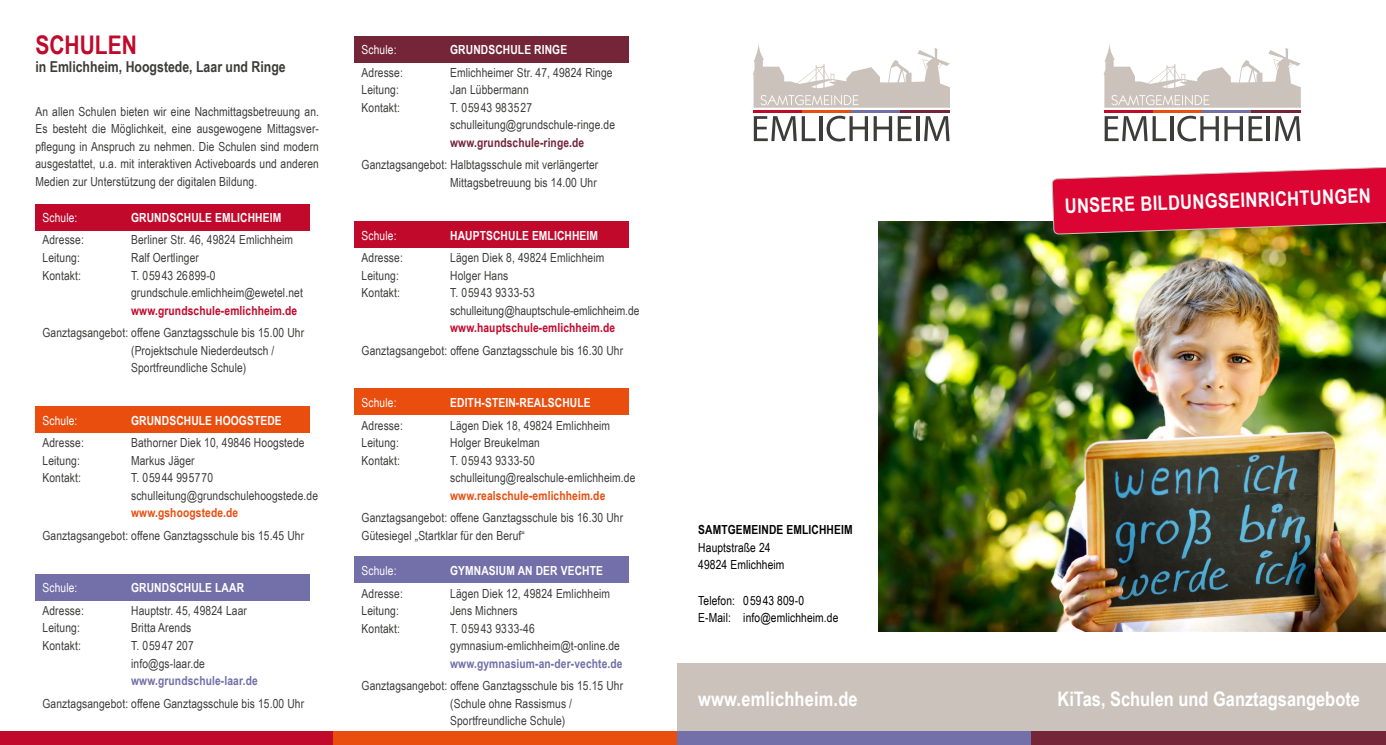
<style>
.page{position:relative;width:1386px;height:745px;background:#fff}
.page>*{position:absolute;margin:0;border:0;box-sizing:border-box;transform-origin:0 0}
.t1{font:700 25.62px "Arial Narrow";color:#c1092b}
.t2{font:700 20px "Arial Narrow";color:#fff}
.t3{font:700 15px "Arial Narrow";color:#3c3c3b}
.t4{font:12.5px/17.5px "Arial Narrow";letter-spacing:.01em;color:#3c3c3b}
.t5{font:700 12.5px "Arial Narrow";letter-spacing:.01em;color:#fff}
.t6{font:12.5px/17.5px "Arial Narrow";letter-spacing:.01em;color:#000}
.t7{font:700 12.5px "Arial Narrow";letter-spacing:.01em;color:#c1092b}
.t8{font:700 12.5px "Arial Narrow";letter-spacing:.01em;color:#726fa9}
.t9{font:12.5px "Arial Narrow";letter-spacing:.01em;color:#fff}
.t10{font:700 12.5px "Arial Narrow";letter-spacing:.01em;color:#e94e0f}
.t11{font:700 12.5px "Arial Narrow";letter-spacing:.01em;color:#742538}
.t12{font:700 12.5px "Arial Narrow";letter-spacing:.01em;color:#000}
</style>
<div class="page">
<div style="left:354px;top:556px;width:275px;height:26px;background:#726fa9"></div>
<div style="left:354px;top:388px;width:275px;height:27px;background:#e94e0f"></div>
<div style="left:354px;top:221px;width:275px;height:26px;background:#c1092b"></div>
<div style="left:354px;top:36px;width:275px;height:27px;background:#742538"></div>
<div style="left:35px;top:573px;width:275px;height:27px;background:#726fa9"></div>
<div style="left:35px;top:406px;width:275px;height:26px;background:#e94e0f"></div>
<div style="left:35px;top:204px;width:275px;height:26px;background:#c1092b"></div>
<svg style="left:1103px;top:43px;width:197px;height:65px"></svg>
<hr style="left:1104px;top:110px;width:49px;height:3px;background:#c1092b">
<hr style="left:1153px;top:110px;width:49px;height:3px;background:#e94e0f">
<hr style="left:1202px;top:110px;width:49px;height:3px;background:#726fa9">
<hr style="left:1251px;top:110px;width:49px;height:3px;background:#742538">
<svg style="left:1104px;top:116px;width:62px;height:25px"></svg>
<hr style="left:1170px;top:116px;width:3px;height:25px;background:#3c3c3b">
<svg style="left:1177px;top:116px;width:41px;height:25px"></svg>
<svg style="left:1224px;top:116px;width:18px;height:25px"></svg>
<svg style="left:1248px;top:116px;width:14px;height:25px"></svg>
<hr style="left:1266px;top:116px;width:3px;height:25px;background:#3c3c3b">
<svg style="left:1275px;top:116px;width:25px;height:25px"></svg>
<div style="left:677px;top:663px;width:708px;height:68px;background:#cbc3bb"></div>
<svg style="left:753px;top:43px;width:197px;height:65px"></svg>
<hr style="left:753px;top:110px;width:49px;height:3px;background:#c1092b">
<hr style="left:802px;top:110px;width:49px;height:3px;background:#e94e0f">
<hr style="left:851px;top:110px;width:50px;height:3px;background:#726fa9">
<hr style="left:900px;top:110px;width:50px;height:3px;background:#742538">
<svg style="left:754px;top:116px;width:61px;height:25px"></svg>
<hr style="left:819px;top:116px;width:3px;height:25px;background:#3c3c3b">
<svg style="left:826px;top:116px;width:85px;height:25px"></svg>
<hr style="left:916px;top:116px;width:3px;height:25px;background:#3c3c3b">
<svg style="left:924px;top:116px;width:25px;height:25px"></svg>
<img style="left:879px;top:221px;width:506px;height:410px">
<svg style="left:1052px;top:167px;width:333px;height:67px;background:#d32645"></svg>
<div style="left:0;top:731px;width:333px;height:13px;background:#c1092b"></div>
<div style="left:333px;top:731px;width:344px;height:13px;background:#e94e0f"></div>
<div style="left:677px;top:731px;width:354px;height:13px;background:#726fa9"></div>
<div style="left:1031px;top:731px;width:354px;height:13px;background:#742538"></div>
<h1 class="t1" style="left:35px;top:26px;width:103px">SCHULEN</h1>
<p class="t3" style="left:35px;top:55px;width:252px">in Emlichheim, Hoogstede, Laar und Ringe</p>
<p class="t4" style="left:35px;top:102px;width:285px;text-align:justify">An allen Schulen bieten wir eine Nachmittagsbetreuung an.<br>Es besteht die Möglichkeit, eine ausgewogene Mittagsver&shy;pflegung in Anspruch zu nehmen. Die Schulen sind modern ausgestattet, u.a. mit interaktiven Activeboards und anderen Medien zur Unterstützung der digitalen Bildung.</p>
<p class="t9" style="left:43px;top:208px;width:36px">Schule:</p>
<p class="t5" style="left:131px;top:208px;width:152px">GRUNDSCHULE EMLICHHEIM</p>
<p class="t4" style="left:43px;top:231px;width:43px">Adresse:</p>
<p class="t4" style="left:131px;top:231px;width:163px">Berliner Str. 46, 49824 Emlichheim</p>
<p class="t4" style="left:43px;top:248px;width:39px">Leitung:</p>
<p class="t4" style="left:131px;top:248px;width:69px">Ralf Oertlinger</p>
<p class="t4" style="left:43px;top:266px;width:40px">Kontakt:</p>
<p class="t4" style="left:131px;top:266px;width:173px">T. 05943 26899-0 grundschule.emlichheim@ewetel.net</p>
<p class="t7" style="left:131px;top:300px;width:168px">www.grundschule-emlichheim.de</p>
<p class="t4" style="left:131px;top:323px;width:174px;text-indent:-89px">Ganztagsangebot: offene Ganztagsschule bis 15.00 Uhr (Projektschule Niederdeutsch /<br>Sportfreundliche Schule)</p>
<p class="t9" style="left:43px;top:411px;width:36px">Schule:</p>
<p class="t5" style="left:131px;top:410px;width:152px">GRUNDSCHULE HOOGSTEDE</p>
<p class="t4" style="left:43px;top:433px;width:43px">Adresse:</p>
<p class="t4" style="left:131px;top:433px;width:175px">Bathorner Diek 10, 49846 Hoogstede</p>
<p class="t4" style="left:43px;top:451px;width:39px">Leitung:</p>
<p class="t4" style="left:131px;top:451px;width:65px">Markus Jäger</p>
<p class="t4" style="left:43px;top:468px;width:40px">Kontakt:</p>
<p class="t4" style="left:131px;top:468px;width:188px">T. 05944 995770 schulleitung@grundschulehoogstede.de</p>
<p class="t10" style="left:131px;top:503px;width:109px">www.gshoogstede.de</p>
<p class="t4" style="left:43px;top:526px;width:263px">Ganztagsangebot: offene Ganztagsschule bis 15.45 Uhr</p>
<p class="t9" style="left:43px;top:578px;width:36px">Schule:</p>
<p class="t5" style="left:131px;top:578px;width:114px">GRUNDSCHULE LAAR</p>
<p class="t4" style="left:43px;top:601px;width:43px">Adresse:</p>
<p class="t4" style="left:131px;top:601px;width:117px">Hauptstr. 45, 49824 Laar</p>
<p class="t4" style="left:43px;top:618px;width:39px">Leitung:</p>
<p class="t4" style="left:131px;top:618px;width:62px">Britta Arends</p>
<p class="t4" style="left:43px;top:636px;width:40px">Kontakt:</p>
<p class="t4" style="left:131px;top:636px;width:75px">T. 05947 207 info@gs-laar.de</p>
<p class="t8" style="left:131px;top:670px;width:128px">www.grundschule-laar.de</p>
<p class="t4" style="left:43px;top:693px;width:263px">Ganztagsangebot: offene Ganztagsschule bis 15.00 Uhr</p>
<p class="t9" style="left:361px;top:41px;width:36px">Schule:</p>
<p class="t5" style="left:450px;top:40px;width:119px">GRUNDSCHULE RINGE</p>
<p class="t4" style="left:361px;top:63px;width:43px">Adresse:</p>
<p class="t4" style="left:450px;top:63px;width:164px">Emlichheimer Str. 47, 49824 Ringe</p>
<p class="t4" style="left:361px;top:81px;width:39px">Leitung:</p>
<p class="t4" style="left:450px;top:81px;width:80px">Jan Lübbermann</p>
<p class="t4" style="left:361px;top:98px;width:40px">Kontakt:</p>
<p class="t4" style="left:450px;top:98px;width:166px">T. 05943 983527 schulleitung@grundschule-ringe.de</p>
<p class="t11" style="left:450px;top:133px;width:136px">www.grundschule-ringe.de</p>
<p class="t4" style="left:361px;top:156px;width:238px;text-align:right">Ganztagsangebot: Halbtagsschule mit verlängerter<br>Mittagsbetreuung bis 14.00 Uhr</p>
<p class="t9" style="left:361px;top:226px;width:36px">Schule:</p>
<p class="t5" style="left:450px;top:225px;width:149px">HAUPTSCHULE EMLICHHEIM</p>
<p class="t4" style="left:361px;top:248px;width:43px">Adresse:</p>
<p class="t4" style="left:450px;top:248px;width:156px">Lägen Diek 8, 49824 Emlichheim</p>
<p class="t4" style="left:361px;top:266px;width:39px">Leitung:</p>
<p class="t4" style="left:450px;top:266px;width:60px">Holger Hans</p>
<p class="t4" style="left:361px;top:283px;width:40px">Kontakt:</p>
<p class="t4" style="left:450px;top:283px;width:191px">T. 05943 9333-53 schulleitung@hauptschule-emlichheim.de</p>
<p class="t7" style="left:450px;top:318px;width:166px">www.hauptschule-emlichheim.de</p>
<p class="t4" style="left:361px;top:341px;width:263px">Ganztagsangebot: offene Ganztagsschule bis 16.30 Uhr</p>
<h2 class="t2" style="left:1064px;top:191px;width:308px;rotate:-2deg">UNSERE BILDUNGSEINRICHTUNGEN</h2>
<p class="t9" style="left:361px;top:393px;width:36px">Schule:</p>
<p class="t5" style="left:450px;top:393px;width:142px">EDITH-STEIN-REALSCHULE</p>
<p class="t4" style="left:361px;top:416px;width:43px">Adresse:</p>
<p class="t4" style="left:450px;top:416px;width:161px">Lägen Diek 18, 49824 Emlichheim</p>
<p class="t4" style="left:361px;top:433px;width:39px">Leitung:</p>
<p class="t4" style="left:450px;top:433px;width:91px">Holger Breukelman</p>
<p class="t4" style="left:361px;top:451px;width:40px">Kontakt:</p>
<p class="t4" style="left:450px;top:451px;width:187px">T. 05943 9333-50 schulleitung@realschule-emlichheim.de</p>
<p class="t10" style="left:450px;top:485px;width:157px">www.realschule-emlichheim.de</p>
<p class="t4" style="left:361px;top:508px;width:263px">Ganztagsangebot: offene Ganztagsschule bis 16.30 Uhr<br>Gütesiegel „Startklar für den Beruf“</p>
<p class="t9" style="left:361px;top:561px;width:36px">Schule:</p>
<p class="t5" style="left:450px;top:560px;width:154px">GYMNASIUM AN DER VECHTE</p>
<p class="t4" style="left:361px;top:583px;width:43px">Adresse:</p>
<p class="t4" style="left:450px;top:583px;width:161px">Lägen Diek 12, 49824 Emlichheim</p>
<p class="t4" style="left:361px;top:601px;width:39px">Leitung:</p>
<p class="t4" style="left:450px;top:601px;width:69px">Jens Michners</p>
<p class="t4" style="left:361px;top:618px;width:40px">Kontakt:</p>
<p class="t4" style="left:450px;top:618px;width:171px">T. 05943 9333-46 gymnasium-emlichheim@t-online.de</p>
<p class="t8" style="left:450px;top:653px;width:174px">www.gymnasium-an-der-vechte.de</p>
<p class="t4" style="left:450px;top:676px;width:174px;text-indent:-89px">Ganztagsangebot: offene Ganztagsschule bis 15.15 Uhr (Schule ohne Rassismus /<br>Sportfreundliche Schule)</p>
<h2 class="t2" style="left:1057px;top:683px;width:304px">KiTas, Schulen und Ganztagsangebote</h2>
<p class="t12" style="left:698px;top:520px;width:156px">SAMTGEMEINDE EMLICHHEIM</p>
<p class="t6" style="left:698px;top:538px;width:88px">Hauptstraße 24<br>49824 Emlichheim</p>
<p class="t6" style="left:698px;top:590px;width:142px">Telefon: 05943 809-0<br>E-Mail: info@emlichheim.de</p>
<h2 class="t2" style="left:698px;top:683px;width:161px">www.emlichheim.de</h2>
</div>
